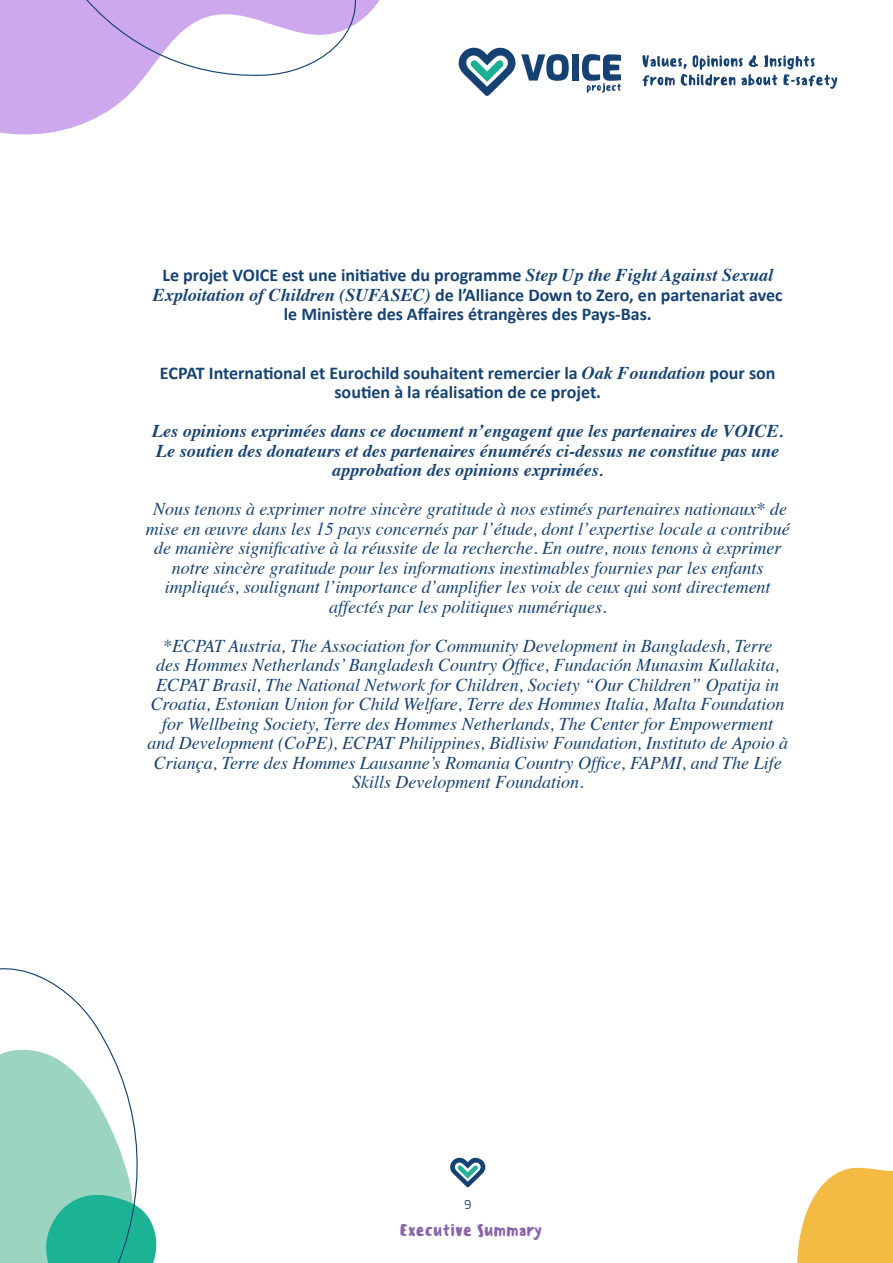
<style>
.page{position:relative;width:893px;height:1263px;background:#fff}
.page>*{position:absolute;margin:0;border:0;box-sizing:border-box;transform-origin:0 0}
.t1{font:italic 18px/19.5px "Times";color:#164373;text-align:center}
.t2{font:700 18px/19.5px "Calibri";color:#164373;text-align:center}
.t3{font:italic 700 18px/19.5px "Times";color:#164373;text-align:center}
.t4{font:500 16.5px "Sensei";color:#8a64a8}
.t5{font:12px "Exo";color:#144272}
.s1{font-family:"Times";font-style:italic}
</style>
<div class="page">
<svg style="left:0;top:968px;width:157px;height:295px"></svg>
<svg style="left:797px;top:1167px;width:96px;height:96px;background:#f4c461"></svg>
<svg style="left:0;top:0;width:380px;height:135px"></svg>
<svg style="left:0;top:0;width:371px;height:90px"></svg>
<svg style="left:459px;top:48px;width:110px;height:48px"></svg>
<div style="left:572px;top:54px;width:7px;height:27px;background:#154273"></div>
<svg style="left:582px;top:54px;width:39px;height:39px"></svg>
<svg style="left:642px;top:55px;width:196px;height:34px"></svg>
<svg style="left:450px;top:1157px;width:36px;height:30px"></svg>
<p class="t2" style="left:153px;top:265px;width:631px">Le projet VOICE est une initiative du programme <span class="s1">Step Up the Fight Against Sexual<br>Exploitation of Children (SUFASEC)</span> de l’Alliance Down to Zero, en partenariat avec le Ministère des Affaires étrangères des Pays-Bas.</p>
<p class="t2" style="left:160px;top:362px;width:617px">ECPAT International et Eurochild souhaitent remercier la <span class="s1">Oak Foundation</span> pour son soutien à la réalisation de ce projet.</p>
<p class="t3" style="left:152px;top:420px;width:633px">Les opinions exprimées dans ce document n’engagent que les partenaires de VOICE.<br>Le soutien des donateurs et des partenaires énumérés ci-dessus ne constitue pas une approbation des opinions exprimées.</p>
<p class="t1" style="left:146px;top:498px;width:645px">Nous tenons à exprimer notre sincère gratitude à nos estimés partenaires nationaux* de mise en œuvre dans les 15 pays concernés par l’étude, dont l’expertise locale a contribué de manière significative à la réussite de la recherche. En outre, nous tenons à exprimer notre sincère gratitude pour les informations inestimables fournies par les enfants impliqués, soulignant l’importance d’amplifier les voix de ceux qui sont directement affectés par les politiques numériques.</p>
<p class="t1" style="left:147px;top:635px;width:642px">*ECPAT Austria, The Association for Community Development in Bangladesh, Terre<br>des Hommes Netherlands’ Bangladesh Country Office, Fundación Munasim Kullakita, ECPAT Brasil, The National Network for Children, Society “Our Children” Opatija in Croatia, Estonian Union for Child Welfare, Terre des Hommes Italia, Malta Foundation for Wellbeing Society, Terre des Hommes Netherlands, The Center for Empowerment and Development (CoPE), ECPAT Philippines, Bidlisiw Foundation, Instituto de Apoio à Criança, Terre des Hommes Lausanne’s Romania Country Office, FAPMI, and The Life Skills Development Foundation.</p>
<p class="t5" style="left:464px;top:1196px;width:9px">9</p>
<p class="t4" style="left:400px;top:1219px;width:144px">Executive Summary</p>
</div>
